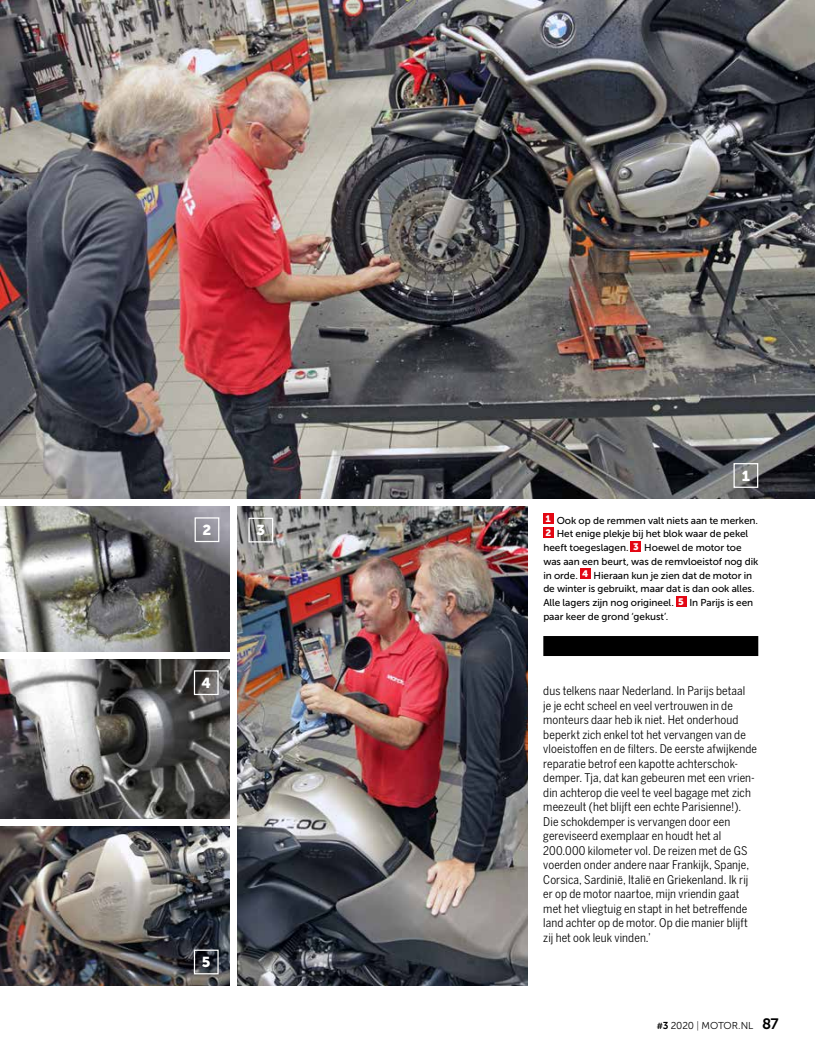
<style>
.page{position:relative;width:815px;height:1063px;background:#fff}
.page>*{position:absolute;margin:0;border:0;box-sizing:border-box;transform-origin:0 0}
.t1{font:14.38px "Museo Sans 900";color:#fff}
.t2{font:11.88px/14.5px "Benton Sans Cond";letter-spacing:.005em;color:#000}
.t3{font:10px/13.8px "Museo Sans 500";letter-spacing:-.005em;color:#000}
.t4{font:10px "Museo Sans 300";letter-spacing:-.015em;color:#000}
.s1{font-family:"Museo Sans 700";font-size:8.75px}
.s2{font-family:"Museo Sans 700"}
.s3{font-family:"Museo Sans 100"}
.s4{font-family:"Museo Sans 700";font-size:15px}
</style>
<div class="page">
<img style="left:238px;top:507px;width:290px;height:478px">
<div style="left:543px;top:636px;width:215px;height:20px;background:#000"></div>
<img style="left:0;top:660px;width:230px;height:158px">
<img style="left:0;top:0;width:815px;height:499px">
<img style="left:0;top:826px;width:230px;height:160px">
<img style="left:0;top:507px;width:230px;height:145px">
<div style="left:543px;top:514px;width:10px;height:10px;background:#e30613"></div>
<div style="left:543px;top:527px;width:10px;height:10px;background:#e30613"></div>
<div style="left:631px;top:541px;width:10px;height:10px;background:#e30613"></div>
<div style="left:580px;top:569px;width:10px;height:10px;background:#e30613"></div>
<div style="left:676px;top:596px;width:10px;height:10px;background:#e30613"></div>
<div style="left:733px;top:463px;width:25px;height:25px;border:1px solid #fff"></div>
<div style="left:195px;top:517px;width:24px;height:25px;border:1px solid #fff"></div>
<div style="left:248px;top:518px;width:25px;height:24px;border:1px solid #fff"></div>
<div style="left:194px;top:670px;width:25px;height:25px;border:1px solid #fff"></div>
<div style="left:194px;top:950px;width:25px;height:24px;border:1px solid #fff"></div>
<p class="t1" style="left:203px;top:522px;width:10px">2</p>
<p class="t1" style="left:256px;top:522px;width:10px">3</p>
<p class="t1" style="left:201px;top:675px;width:11px">4</p>
<p class="t1" style="left:202px;top:954px;width:10px">5</p>
<p class="t1" style="left:742px;top:468px;width:10px">1</p>
<p class="t3" style="left:543px;top:513px;width:217px"><sup>1</sup> Ook op de remmen valt niets aan te merken.<br><sup>2</sup> Het enige plekje bij het blok waar de pekel heeft toegeslagen. <sup>3</sup> Hoewel de motor toe was aan een beurt, was de remvloeistof nog dik in orde. <sup>4</sup> Hieraan kun je zien dat de motor in de winter is gebruikt, maar dat is dan ook alles.<br>Alle lagers zijn nog origineel. <sup>5</sup> In Parijs is een paar keer de grond ‘gekust’.</p>
<p class="t2" style="left:543px;top:684px;width:215px">dus telkens naar Nederland. In Parijs betaal<br>je je echt scheel en veel vertrouwen in de monteurs daar heb ik niet. Het onderhoud beperkt zich enkel tot het vervangen van de vloeistoffen en de filters. De eerste afwijkende reparatie betrof een kapotte achterschok&shy;demper. Tja, dat kan gebeuren met een vrien&shy;din achterop die veel te veel bagage met zich meezeult (het blijft een echte Parisienne!).<br>Die schokdemper is vervangen door een gereviseerd exemplaar en houdt het al 200.000 kilometer vol. De reizen met de GS voerden onder andere naar Frankijk, Spanje, Corsica, Sardinië, Italië en Griekenland. Ik rij er op de motor naartoe, mijn vriendin gaat met het vliegtuig en stapt in het betreffende land achter op de motor. Op die manier blijft zij het ook leuk vinden.’</p>
<p class="t4" style="left:657px;top:1020px;width:123px"><span class="s1">#</span><span class="s2">3</span> 2020 <span class="s3">|</span> MOTOR.NL <span class="s4">87</span></p>
</div>
